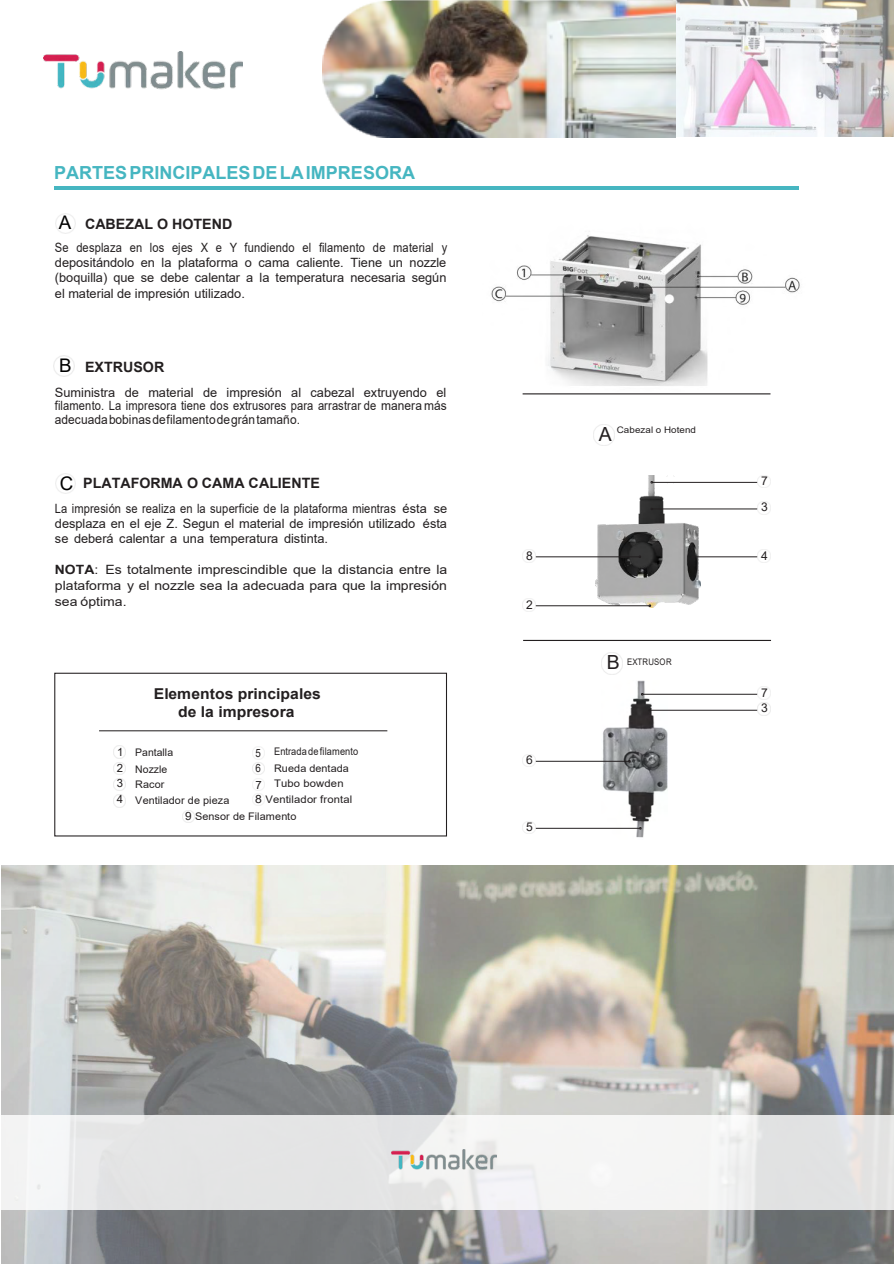
<style>
.page{position:relative;width:894px;height:1264px;background:#fff}
.page>*{position:absolute;margin:0;border:0;box-sizing:border-box;transform-origin:0 0}
.t1{font:19.5px "Arial";color:#231f20}
.t2{font:18.75px "Arial";color:#000}
.t3{font:700 18px "Arial";color:#46b6c1}
.t4{font:700 15px/18px "Arial";color:#231f20;text-align:center;scale:1.05 1}
.t5{font:700 14.25px "Arial";color:#231f20}
.t6{font:12.75px/15.5px "Arial";color:#231f20;text-align:justify;scale:.87 1}
.t7{font:12.75px/13.4px "Arial";color:#231f20;text-align:justify}
.t8{font:12.75px/15.9px "Arial";color:#231f20;text-align:justify;scale:1.1 1}
.t9{font:12px/15.3px "Arial";color:#231f20}
.t10{font:11.4px/15.8px "Arial";color:#231f20;text-align:justify}
.t11{font:10.5px/15.9px "Arial";letter-spacing:.005em;color:#231f20;scale:1.04 1}
.t12{font:10.5px/17px "Arial";letter-spacing:.005em;color:#231f20;scale:.88 1}
.t13{font:10.5px "Arial";letter-spacing:.005em;color:#231f20;scale:1.08 1}
.t14{font:10.5px/16.8px "Arial";letter-spacing:.005em;color:#231f20}
.t15{font:9px "Arial";letter-spacing:.01em;color:#231f20;scale:1.09 1}
.t16{font:9px "Arial";letter-spacing:.01em;color:#231f20;scale:.86 1}
.s1{font-weight:700}
.s2{font-size:11.4px}
</style>
<div class="page">
<hr style="left:54px;top:187px;width:744px;height:3px;background:#46b6c1">
<div style="left:54px;top:672px;width:393px;height:164px;border:1px solid #231f20"></div>
<svg style="left:114px;top:745px;width:12px;height:61px"></svg>
<hr style="left:99px;top:730px;width:288px;height:1px;background:#231f20">
<svg style="left:252px;top:746px;width:12px;height:59px"></svg>
<svg style="left:182px;top:810px;width:12px;height:12px"></svg>
<img style="left:601px;top:680px;width:66px;height:158px">
<hr style="left:643px;top:693px;width:114px;height:1px;background:#231f20">
<hr style="left:650px;top:709px;width:107px;height:1px;background:#231f20">
<hr style="left:535px;top:760px;width:93px;height:1px;background:#231f20">
<hr style="left:535px;top:827px;width:104px;height:1px;background:#231f20">
<svg style="left:757px;top:686px;width:13px;height:29px"></svg>
<svg style="left:522px;top:754px;width:13px;height:12px"></svg>
<svg style="left:522px;top:821px;width:13px;height:12px"></svg>
<img style="left:491px;top:235px;width:309px;height:151px">
<hr style="left:523px;top:639px;width:247px;height:2px;background:#231f20">
<img style="left:55px;top:213px;width:21px;height:20px">
<img style="left:55px;top:473px;width:21px;height:20px">
<img style="left:595px;top:475px;width:105px;height:132px">
<svg style="left:666px;top:475px;width:8px;height:7px"></svg>
<hr style="left:652px;top:482px;width:105px;height:1px;background:#231f20">
<hr style="left:652px;top:508px;width:105px;height:1px;background:#231f20">
<hr style="left:693px;top:556px;width:64px;height:1px;background:#231f20">
<hr style="left:535px;top:556px;width:104px;height:1px;background:#231f20">
<hr style="left:535px;top:605px;width:114px;height:1px;background:#231f20">
<svg style="left:757px;top:475px;width:13px;height:13px"></svg>
<svg style="left:757px;top:501px;width:13px;height:13px"></svg>
<svg style="left:757px;top:549px;width:13px;height:13px"></svg>
<svg style="left:522px;top:549px;width:13px;height:13px"></svg>
<svg style="left:522px;top:598px;width:13px;height:13px"></svg>
<img style="left:593px;top:424px;width:21px;height:21px">
<img style="left:601px;top:652px;width:21px;height:22px">
<hr style="left:522px;top:393px;width:248px;height:1px;background:#231f20">
<img style="left:1px;top:865px;width:892px;height:398px">
<div style="left:0;top:1114px;width:893px;height:94px;background:linear-gradient(to right,#e9eaeb,#ececec)"></div>
<img style="left:391px;top:1149px;width:105px;height:20px">
<img style="left:43px;top:51px;width:199px;height:39px">
<img style="left:675px;top:0;width:218px;height:136px">
<img style="left:322px;top:0;width:353px;height:137px">
<h3 class="t3" style="left:54px;top:160px;width:362px">PARTESPRINCIPALESDELAIMPRESORA</h3>
<h2 class="t2" style="left:59px;top:209px;width:14px">A</h2>
<p class="t5" style="left:85px;top:214px;width:149px">CABEZAL O HOTEND</p>
<p class="t6" style="left:55px;top:239px;width:452px">Se desplaza en los ejes X e Y fundiendo el filamento de material y depositándolo en la plataforma o cama caliente. Tiene un nozzle (boquilla) que se debe calentar a la temperatura necesaria según el material de impresión utilizado.</p>
<h2 class="t2" style="left:59px;top:352px;width:14px">B</h2>
<p class="t5" style="left:85px;top:357px;width:81px">EXTRUSOR</p>
<p class="t7" style="left:55px;top:385px;width:393px">Suministra de material de impresión al cabezal extruyendo el filamento. La impresora tiene dos extrusores para arrastrar de manera más adecuada bobinas de filamento de grán tamaño.</p>
<p class="t15" style="left:616px;top:424px;width:74px">Cabezal o Hotend</p>
<h1 class="t1" style="left:598px;top:420px;width:14px">A</h1>
<h2 class="t2" style="left:60px;top:470px;width:15px">C</h2>
<p class="t9" style="left:761px;top:468px;width:8px;line-height:25.3px">7<br>3</p>
<p class="t5" style="left:83px;top:473px;width:238px">PLATAFORMA O CAMA CALIENTE</p>
<p class="t6" style="left:55px;top:500px;width:452px">La impresión se realiza en la superficie de la plataforma mientras ésta se desplaza en el eje Z. Segun el material de impresión utilizado ésta se deberá calentar a una temperatura distinta.</p>
<p class="t8" style="left:55px;top:561px;width:358px"><span class="s1">NOTA</span>: Es totalmente imprescindible que la distancia entre la plataforma y el nozzle sea la adecuada para que la impresión sea óptima.</p>
<p class="t9" style="left:526px;top:547px;width:8px">8</p>
<p class="t9" style="left:761px;top:547px;width:8px">4</p>
<p class="t9" style="left:526px;top:596px;width:8px">2</p>
<p class="t10" style="left:117px;top:743px;width:8px">1<br>2<br>3<br>4</p>
<h1 class="t1" style="left:606px;top:649px;width:14px">B</h1>
<p class="t16" style="left:627px;top:655px;width:53px">EXTRUSOR</p>
<p class="t4" style="left:154px;top:684px;width:161px">Elementos principales de la impresora</p>
<p class="t9" style="left:761px;top:685px;width:8px">7<br>3</p>
<p class="t9" style="left:526px;top:752px;width:8px">6</p>
<p class="t12" style="left:255px;top:742px;width:118px"><span class="s2">5</span> Entrada de filamento<br><span class="s2">6</span> Rueda dentada</p>
<p class="t14" style="left:135px;top:743px;width:39px">Pantalla<br>Nozzle</p>
<p class="t11" style="left:135px;top:776px;width:92px">Racor<br>Ventilador de pieza</p>
<p class="t13" style="left:255px;top:776px;width:83px"><span class="s2">7</span> Tubo bowden</p>
<p class="t13" style="left:255px;top:792px;width:91px"><span class="s2">8</span> Ventilador frontal</p>
<p class="t11" style="left:185px;top:808px;width:109px"><span class="s2">9</span> Sensor de Filamento</p>
<p class="t9" style="left:526px;top:819px;width:8px">5</p>
</div>
